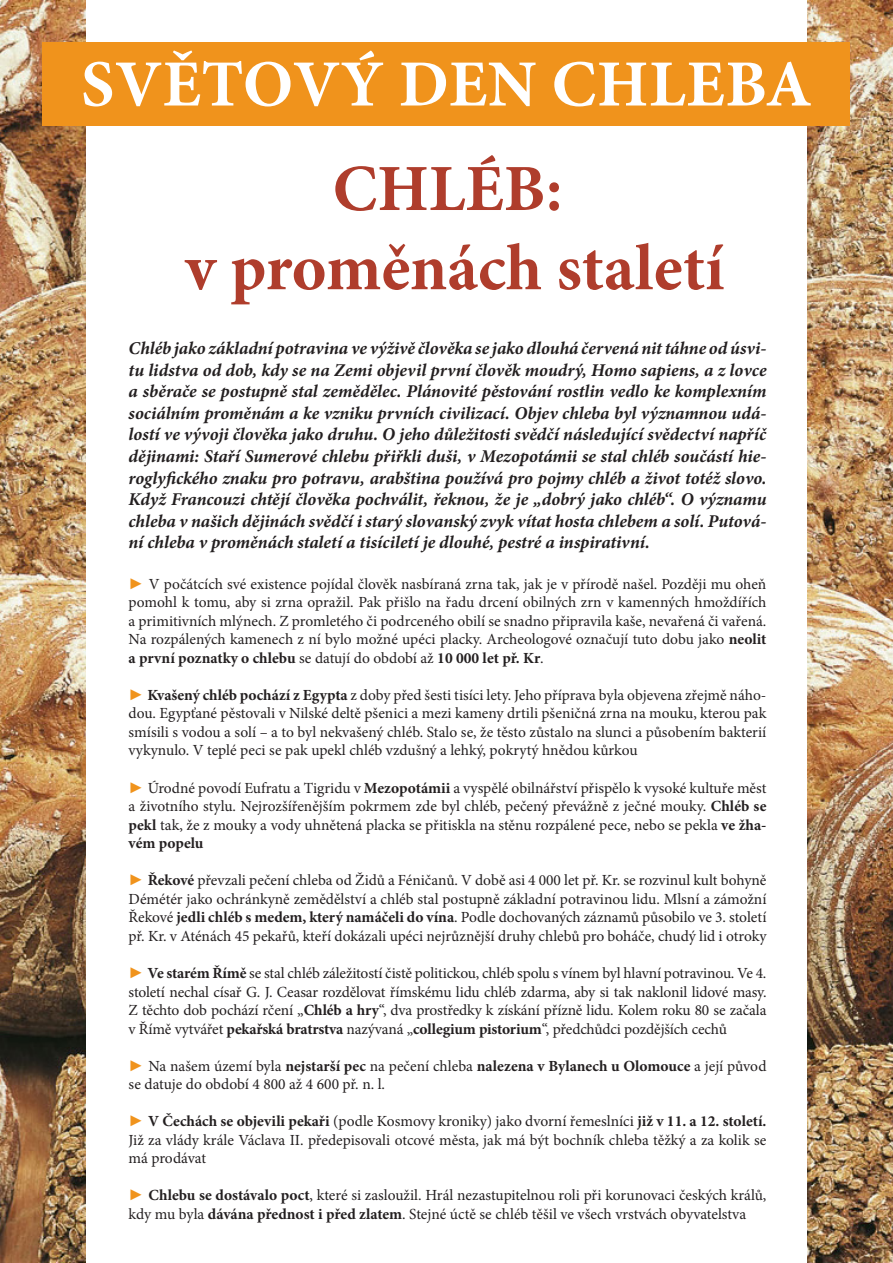
<style>
.page{position:relative;width:893px;height:1263px;background:#fff}
.page>*{position:absolute;margin:0;border:0;box-sizing:border-box;transform-origin:0 0}
.t1{font:700 66px/79.2px "Minion Pro";color:#af3d2c;text-align:center}
.t2{font:700 66px "Minion Pro";letter-spacing:.01em;color:#fff}
.t3{font:italic 700 18px/21.6px "Minion Pro";color:#231f20;text-align:justify}
.t4{font:15.45px/18.6px "Minion Pro";letter-spacing:-.005em;color:#231f20;text-align:justify}
.s1{font-family:"Century Gothic";color:#f0931c}
.s2{font-weight:700}
</style>
<div class="page">
<img style="left:0;top:0;width:85px;height:1263px">
<img style="left:808px;top:0;width:85px;height:1263px">
<div style="left:43px;top:43px;width:807px;height:83px;background:#f0931c"></div>
<h1 class="t2" style="left:81px;top:38px;width:732px">SVĚTOVÝ DEN CHLEBA</h1>
<h1 class="t1" style="left:185px;top:148px;width:541px">CHLÉB:<br>v proměnách staletí</h1>
<p class="t3" style="left:129px;top:337px;width:639px">Chléb jako základní potravina ve výživě člověka se jako dlouhá červená nit táhne od úsvi&shy;tu lidstva od dob, kdy se na Zemi objevil první člověk moudrý, Homo sapiens, a z lovce a sběrače se postupně stal zemědělec. Plánovité pěstování rostlin vedlo ke komplexním sociálním proměnám a ke vzniku prvních civilizací. Objev chleba byl významnou udá&shy;lostí ve vývoji člověka jako druhu. O jeho důležitosti svědčí následující svědectví napříč dějinami: Staří Sumerové chlebu přiřkli duši, v Mezopotámii se stal chléb součástí hie&shy;roglyfického znaku pro potravu, arabština používá pro pojmy chléb a život totéž slovo.<br>Když Francouzi chtějí člověka pochválit, řeknou, že je „dobrý jako chléb“. O významu chleba v našich dějinách svědčí i starý slovanský zvyk vítat hosta chlebem a solí. Putová&shy;ní chleba v proměnách staletí a tisíciletí je dlouhé, pestré a inspirativní.</p>
<p class="t4" style="left:129px;top:574px;width:639px"><span class="s1">►</span> V počátcích své existence pojídal člověk nasbíraná zrna tak, jak je v přírodě našel. Později mu oheň pomohl k tomu, aby si zrna opražil. Pak přišlo na řadu drcení obilných zrn v kamenných hmoždířích a primitivních mlýnech. Z promletého či podrceného obilí se snadno připravila kaše, nevařená či vařená.<br>Na rozpálených kamenech z ní bylo možné upéci placky. Archeologové označují tuto dobu jako <span class="s2">neolit a první poznatky o chlebu</span> se datují do období až <span class="s2">10 000 let př. Kr</span>.</p>
<p class="t4" style="left:129px;top:686px;width:639px"><span class="s1">►</span> <span class="s2">Kvašený chléb pochází z Egypta</span> z doby před šesti tisíci lety. Jeho příprava byla objevena zřejmě náho&shy;dou. Egypťané pěstovali v Nilské deltě pšenici a mezi kameny drtili pšeničná zrna na mouku, kterou pak smísili s vodou a solí – a to byl nekvašený chléb. Stalo se, že těsto zůstalo na slunci a působením bakterií vykynulo. V teplé peci se pak upekl chléb vzdušný a lehký, pokrytý hnědou kůrkou</p>
<p class="t4" style="left:129px;top:778px;width:639px"><span class="s1">►</span> Úrodné povodí Eufratu a Tigridu v <span class="s2">Mezopotámii</span> a vyspělé obilnářství přispělo k vysoké kultuře měst a životního stylu. Nejrozšířenějším pokrmem zde byl chléb, pečený převážně z ječné mouky. <span class="s2">Chléb se pekl</span> tak, že z mouky a vody uhnětená placka se přitiskla na stěnu rozpálené pece, nebo se pekla <span class="s2">ve žha&shy;vém popelu</span></p>
<p class="t4" style="left:129px;top:871px;width:639px"><span class="s1">►</span> <span class="s2">Řekové</span> převzali pečení chleba od Židů a Féničanů. V době asi 4 000 let př. Kr. se rozvinul kult bohyně Démétér jako ochránkyně zemědělství a chléb stal postupně základní potravinou lidu. Mlsní a zámožní Řekové <span class="s2">jedli chléb s medem, který namáčeli do vína</span>. Podle dochovaných záznamů působilo ve 3. století př. Kr. v Aténách 45 pekařů, kteří dokázali upéci nejrůznější druhy chlebů pro boháče, chudý lid i otroky</p>
<p class="t4" style="left:129px;top:964px;width:639px"><span class="s1">►</span> <span class="s2">Ve starém Římě</span> se stal chléb záležitostí čistě politickou, chléb spolu s vínem byl hlavní potravinou. Ve 4. století nechal císař G. J. Ceasar rozdělovat římskému lidu chléb zdarma, aby si tak naklonil lidové masy.<br>Z těchto dob pochází rčení „<span class="s2">Chléb a hry</span>“, dva prostředky k získání přízně lidu. Kolem roku 80 se začala v Římě vytvářet <span class="s2">pekařská bratrstva</span> nazývaná „<span class="s2">collegium pistorium</span>“, předchůdci pozdějších cechů</p>
<p class="t4" style="left:129px;top:1056px;width:639px"><span class="s1">►</span> Na našem území byla <span class="s2">nejstarší pec</span> na pečení chleba <span class="s2">nalezena v Bylanech u Olomouce</span> a její původ se datuje do období 4 800 až 4 600 př. n. l.</p>
<p class="t4" style="left:129px;top:1112px;width:639px"><span class="s1">►</span> <span class="s2">V Čechách se objevili pekaři</span> (podle Kosmovy kroniky) jako dvorní řemeslníci <span class="s2">již v 11. a 12. století.<br></span>Již za vlády krále Václava II. předepisovali otcové města, jak má být bochník chleba těžký a za kolik se má prodávat</p>
<p class="t4" style="left:129px;top:1186px;width:639px"><span class="s1">►</span> <span class="s2">Chlebu se dostávalo poct</span>, které si zasloužil. Hrál nezastupitelnou roli při korunovaci českých králů, kdy mu byla <span class="s2">dávána přednost i před zlatem</span>. Stejné úctě se chléb těšil ve všech vrstvách obyvatelstva</p>
</div>
